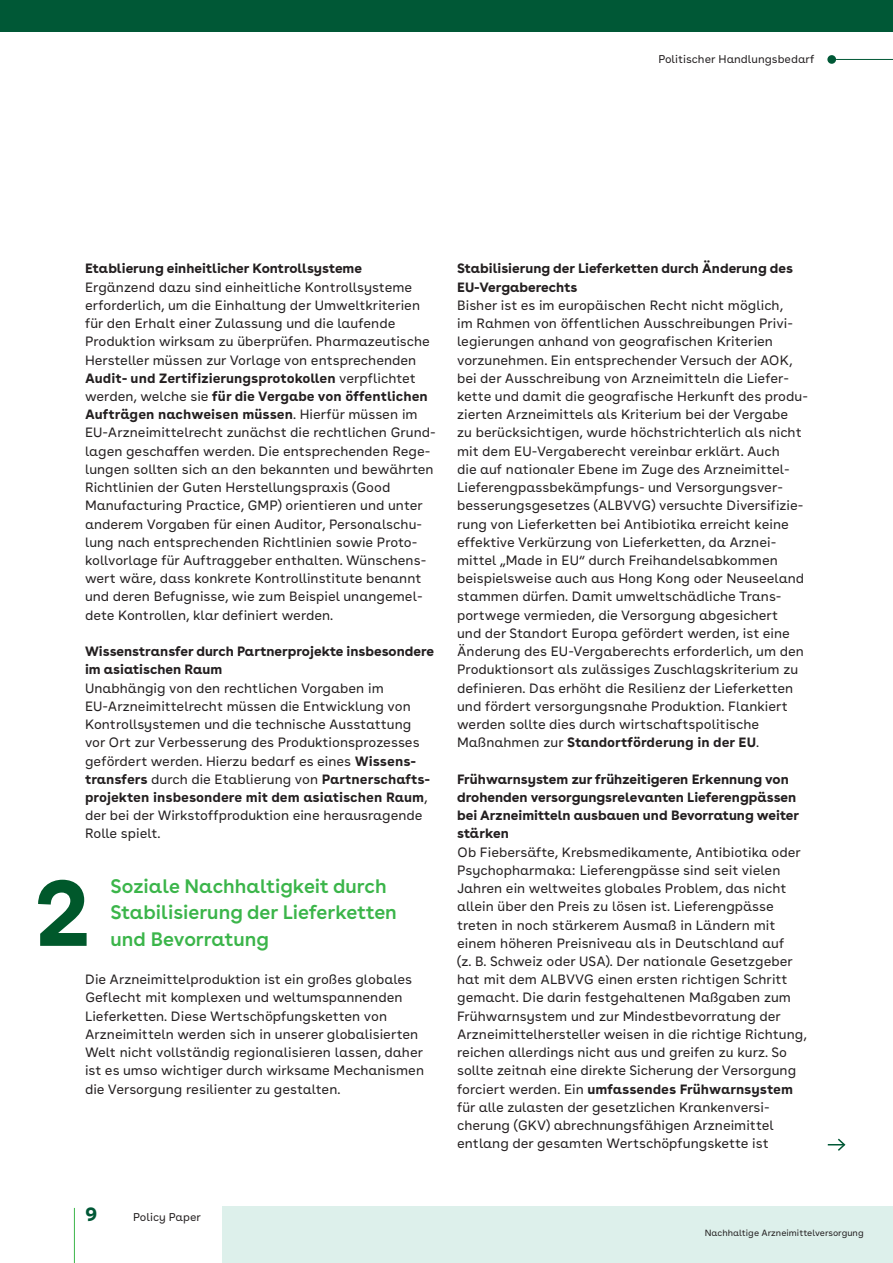
<style>
.page{position:relative;width:893px;height:1263px;background:#fff}
.page>*{position:absolute;margin:0;border:0;box-sizing:border-box;transform-origin:0 0}
.t1{font:700 94.5px "AOK Buenos Aires";color:#00582b}
.t2{font:600 19.5px/26.4px "AOK Buenos Aires";color:#3bb54a}
.t3{font:700 19.5px "AOK Buenos Aires Text";color:#005836}
.t4{font:13.5px/18.3px "AOK Buenos Aires Text";color:#231f20}
.t5{font:700 13.5px/18.3px "AOK Buenos Aires";color:#231f20}
.t6{font:11.25px "AOK Buenos Aires Text";color:#231f20}
.t7{font:9px "AOK Buenos Aires Text";color:#231f20}
.s1{font-weight:700}
</style>
<div class="page">
<hr style="left:74px;top:1208px;width:1px;height:55px;background:#3bb54a">
<hr style="left:836px;top:59px;width:57px;height:1px;background:#005836">
<div style="left:827px;top:55px;width:9px;height:9px;background:#005836;border-radius:50%"></div>
<div style="left:0;top:0;width:893px;height:32px;background:#005836"></div>
<div style="left:222px;top:1206px;width:671px;height:57px;background:#ddf0eb"></div>
<svg style="left:828px;top:1138px;width:18px;height:13px"></svg>
<p class="t6" style="left:658px;top:50px;width:158px">Politischer Handlungsbedarf</p>
<p class="t5" style="left:85px;top:258px;width:279px">Etablierung einheitlicher Kontrollsysteme</p>
<p class="t4" style="left:85px;top:276px;width:352px">Ergänzend dazu sind einheitliche Kontrollsysteme erforderlich, um die Einhaltung der Umweltkriterien für den Erhalt einer Zulassung und die laufende Produktion wirksam zu überprüfen. Pharmazeutische Hersteller müssen zur Vorlage von entsprechenden <span class="s1">Audit- und Zertifizierungsprotokollen</span> verpflichtet werden, welche sie <span class="s1">für die Vergabe von öffentlichen Aufträgen nachweisen müssen</span>. Hierfür müssen im EU-Arzneimittelrecht zunächst die rechtlichen Grund&shy;lagen geschaffen werden. Die entsprechenden Rege&shy;lungen sollten sich an den bekannten und bewährten Richtlinien der Guten Herstellungspraxis (Good Manufacturing Practice, GMP) orientieren und unter anderem Vorgaben für einen Auditor, Personalschu&shy;lung nach entsprechenden Richtlinien sowie Proto&shy;kollvorlage für Auftraggeber enthalten. Wünschens&shy;wert wäre, dass konkrete Kontrollinstitute benannt und deren Befugnisse, wie zum Beispiel unangemel&shy;dete Kontrollen, klar definiert werden.</p>
<p class="t5" style="left:85px;top:641px;width:351px">Wissenstransfer durch Partnerprojekte insbesondere im asiatischen Raum</p>
<p class="t4" style="left:85px;top:678px;width:347px">Unabhängig von den rechtlichen Vorgaben im EU-Arzneimittelrecht müssen die Entwicklung von Kontrollsystemen und die technische Ausstattung vor Ort zur Verbesserung des Produktionsprozesses gefördert werden. Hierzu bedarf es eines <span class="s1">Wissens&shy;transfers</span> durch die Etablierung von <span class="s1">Partnerschafts&shy;projekten insbesondere mit dem asiatischen Raum</span>, der bei der Wirkstoffproduktion eine herausragende Rolle spielt.</p>
<h2 class="t2" style="left:111px;top:871px;width:288px">Soziale Nachhaltigkeit durch<br>Stabilisierung der Lieferketten und Bevorratung</h2>
<p class="t4" style="left:85px;top:969px;width:341px">Die Arzneimittelproduktion ist ein großes globales Geflecht mit komplexen und weltumspannenden Lieferketten. Diese Wertschöpfungsketten von Arzneimitteln werden sich in unserer globalisierten Welt nicht vollständig regionalisieren lassen, daher ist es umso wichtiger durch wirksame Mechanismen die Versorgung resilienter zu gestalten.</p>
<h1 class="t1" style="left:35px;top:831px;width:56px">2</h1>
<p class="t5" style="left:457px;top:258px;width:337px">Stabilisierung der Lieferketten durch Änderung des<br>EU-Vergaberechts</p>
<p class="t4" style="left:457px;top:295px;width:352px">Bisher ist es im europäischen Recht nicht möglich,<br>im Rahmen von öffentlichen Ausschreibungen Privi&shy;legierungen anhand von geografischen Kriterien vorzunehmen. Ein entsprechender Versuch der AOK, bei der Ausschreibung von Arzneimitteln die Liefer&shy;kette und damit die geografische Herkunft des produ&shy;zierten Arzneimittels als Kriterium bei der Vergabe<br>zu berücksichtigen, wurde höchstrichterlich als nicht mit dem EU-Vergaberecht vereinbar erklärt. Auch<br>die auf nationaler Ebene im Zuge des Arzneimittel-Lieferengpassbekämpfungs- und Versorgungsver&shy;besserungsgesetzes (ALBVVG) versuchte Diversifizie&shy;rung von Lieferketten bei Antibiotika erreicht keine effektive Verkürzung von Lieferketten, da Arznei&shy;mittel „Made in EU“ durch Freihandelsabkommen beispielsweise auch aus Hong Kong oder Neuseeland stammen dürfen. Damit umweltschädliche Trans&shy;portwege vermieden, die Versorgung abgesichert<br>und der Standort Europa gefördert werden, ist eine Änderung des EU-Vergaberechts erforderlich, um den Produktionsort als zulässiges Zuschlagskriterium zu definieren. Das erhöht die Resilienz der Lieferketten und fördert versorgungsnahe Produktion. Flankiert werden sollte dies durch wirtschaftspolitische Maßnahmen zur <span class="s1">Standortförderung in der EU</span>.</p>
<p class="t5" style="left:457px;top:768px;width:344px">Frühwarnsystem zur frühzeitigeren Erkennung von drohenden versorgungsrelevanten Lieferengpässen bei Arzneimitteln ausbauen und Bevorratung weiter stärken</p>
<p class="t4" style="left:457px;top:841px;width:351px">Ob Fiebersäfte, Krebsmedikamente, Antibiotika oder Psychopharmaka: Lieferengpässe sind seit vielen Jahren ein weltweites globales Problem, das nicht allein über den Preis zu lösen ist. Lieferengpässe treten in noch stärkerem Ausmaß in Ländern mit einem höheren Preisniveau als in Deutschland auf<br>(z. B. Schweiz oder USA). Der nationale Gesetzgeber hat mit dem ALBVVG einen ersten richtigen Schritt gemacht. Die darin festgehaltenen Maßgaben zum Frühwarnsystem und zur Mindestbevorratung der Arzneimittelhersteller weisen in die richtige Richtung, reichen allerdings nicht aus und greifen zu kurz. So sollte zeitnah eine direkte Sicherung der Versorgung forciert werden. Ein <span class="s1">umfassendes Frühwarnsystem </span>für alle zulasten der gesetzlichen Krankenversi&shy;cherung (GKV) abrechnungsfähigen Arzneimittel entlang der gesamten Wertschöpfungskette ist</p>
<h2 class="t3" style="left:85px;top:1197px;width:14px">9</h2>
<p class="t6" style="left:133px;top:1208px;width:69px">Policy Paper</p>
<p class="t7" style="left:705px;top:1225px;width:160px">Nachhaltige Arzneimittelversorgung</p>
</div>
